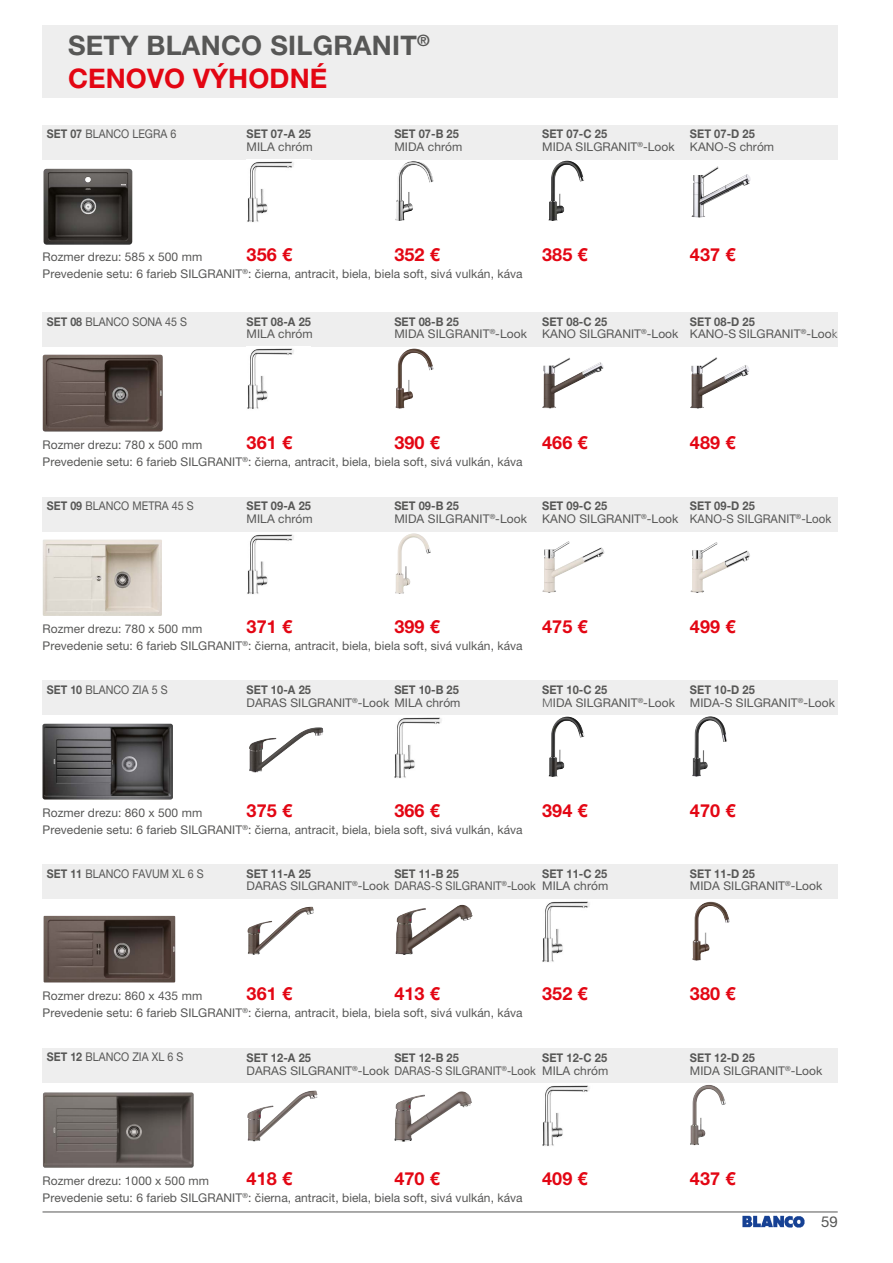
<style>
.page{position:relative;width:893px;height:1263px;background:#fff}
.page>*{position:absolute;margin:0;border:0;box-sizing:border-box;transform-origin:0 0}
.t1{font:700 27px/32.4px "Helvetica Neue LT Pro";letter-spacing:.01em;color:#575756}
.t2{font:700 18px "Helvetica Neue LT Pro";letter-spacing:.005em;color:#e30613}
.t3{font:15px "Helvetica Neue LT Pro";color:#575756}
.t4{font:12px/12.8px "Helvetica Neue LT Pro";letter-spacing:.005em;color:#575756}
.t5{font:12px "Helvetica Neue LT Pro";letter-spacing:.005em;color:#575756;scale:.89 1}
.t6{font:700 12px "Helvetica Neue LT Pro";letter-spacing:.005em;color:#575756;scale:.92 1}
.t7{font:12px/12.8px "Helvetica Neue LT Pro";letter-spacing:.005em;color:#575756;scale:.95 1}
.s1{color:#e30613}
.s2{font-weight:700}
.s3{font-family:"Frutiger LT Com";font-weight:300}
</style>
<div class="page">
<hr style="left:43px;top:1211px;width:795px;height:1px;background:#575756">
<img style="left:742px;top:1215px;width:63px;height:13px">
<div style="left:43px;top:312px;width:795px;height:34px;background:#eee"></div>
<img style="left:247px;top:348px;width:47px;height:61px">
<img style="left:396px;top:349px;width:38px;height:60px">
<div style="left:43px;top:681px;width:795px;height:34px;background:#eee"></div>
<img style="left:43px;top:724px;width:130px;height:75px">
<img style="left:249px;top:727px;width:74px;height:46px">
<img style="left:394px;top:717px;width:48px;height:61px">
<div style="left:43px;top:26px;width:795px;height:72px;background:#eee"></div>
<div style="left:43px;top:125px;width:795px;height:34px;background:#eee"></div>
<img style="left:44px;top:169px;width:88px;height:76px">
<img style="left:247px;top:161px;width:47px;height:61px">
<img style="left:396px;top:161px;width:38px;height:60px">
<img style="left:548px;top:161px;width:36px;height:60px">
<img style="left:692px;top:166px;width:59px;height:51px">
<div style="left:43px;top:497px;width:795px;height:34px;background:#eee"></div>
<img style="left:247px;top:534px;width:47px;height:60px">
<div style="left:43px;top:864px;width:795px;height:34px;background:#eee"></div>
<img style="left:44px;top:916px;width:131px;height:66px">
<img style="left:248px;top:907px;width:66px;height:48px">
<img style="left:395px;top:905px;width:78px;height:50px">
<img style="left:542px;top:901px;width:48px;height:61px">
<div style="left:43px;top:1049px;width:795px;height:34px;background:#eee"></div>
<img style="left:542px;top:1085px;width:48px;height:61px">
<img style="left:690px;top:357px;width:59px;height:51px">
<img style="left:542px;top:357px;width:62px;height:51px">
<img style="left:549px;top:717px;width:35px;height:60px">
<img style="left:692px;top:716px;width:35px;height:60px">
<img style="left:43px;top:1092px;width:151px;height:76px">
<img style="left:395px;top:533px;width:36px;height:61px">
<img style="left:543px;top:541px;width:61px;height:51px">
<img style="left:691px;top:542px;width:59px;height:51px">
<img style="left:247px;top:1090px;width:70px;height:51px">
<img style="left:394px;top:1091px;width:78px;height:50px">
<img style="left:690px;top:1085px;width:36px;height:60px">
<img style="left:692px;top:901px;width:38px;height:59px">
<img style="left:43px;top:539px;width:119px;height:77px">
<img style="left:43px;top:355px;width:120px;height:76px">
<h1 class="t1" style="left:68px;top:29px;width:363px">SETY BLANCO SILGRANIT<sup>®<br></sup><span class="s1">CENOVO VÝHODNÉ</span></h1>
<p class="t5" style="left:47px;top:127px;width:147px"><span class="s2">SET 07</span> BLANCO LEGRA 6</p>
<p class="t6" style="left:247px;top:126px;width:71px">SET 07-A 25</p>
<p class="t4" style="left:247px;top:140px;width:68px">MILA chróm</p>
<p class="t6" style="left:394px;top:126px;width:72px">SET 07-B 25</p>
<p class="t4" style="left:394px;top:140px;width:69px">MIDA chróm</p>
<p class="t4" style="left:542px;top:127px;width:134px"><span class="s2">SET 07-C 25<br></span>MIDA SILGRANIT<sup>®</sup>-Look</p>
<p class="t6" style="left:690px;top:126px;width:72px">SET 07-D 25</p>
<p class="t4" style="left:690px;top:140px;width:86px">KANO-S chróm</p>
<p class="t4" style="left:43px;top:250px;width:161px">Rozmer drezu: 585 x 500 mm</p>
<h2 class="t2" style="left:247px;top:243px;width:47px">356 €</h2>
<h2 class="t2" style="left:394px;top:243px;width:47px">352 €</h2>
<h2 class="t2" style="left:542px;top:243px;width:47px">385 €</h2>
<h2 class="t2" style="left:690px;top:243px;width:47px">437 €</h2>
<p class="t4" style="left:43px;top:267px;width:482px">Prevedenie setu: 6 farieb SILGRANIT<sup>®</sup>: čierna, antracit, biela, biela soft, sivá vulkán, káva</p>
<p class="t5" style="left:47px;top:314px;width:159px"><span class="s2">SET 08</span> BLANCO SONA 45 S</p>
<p class="t6" style="left:247px;top:314px;width:71px">SET 08-A 25</p>
<p class="t4" style="left:247px;top:328px;width:68px">MILA chróm</p>
<p class="t4" style="left:394px;top:315px;width:134px"><span class="s2">SET 08-B 25<br></span>MIDA SILGRANIT<sup>®</sup>-Look</p>
<p class="t4" style="left:542px;top:315px;width:138px"><span class="s2">SET 08-C 25<br></span>KANO SILGRANIT<sup>®</sup>-Look</p>
<p class="t4" style="left:690px;top:315px;width:149px"><span class="s2">SET 08-D 25<br></span>KANO-S SILGRANIT<sup>®</sup>-Loo<span class="s3">k</span></p>
<p class="t4" style="left:43px;top:438px;width:161px">Rozmer drezu: 780 x 500 mm</p>
<h2 class="t2" style="left:247px;top:431px;width:47px">361 €</h2>
<h2 class="t2" style="left:394px;top:431px;width:47px">390 €</h2>
<h2 class="t2" style="left:542px;top:431px;width:47px">466 €</h2>
<h2 class="t2" style="left:690px;top:431px;width:47px">489 €</h2>
<p class="t4" style="left:43px;top:455px;width:482px">Prevedenie setu: 6 farieb SILGRANIT<sup>®</sup>: čierna, antracit, biela, biela soft, sivá vulkán, káva</p>
<p class="t5" style="left:47px;top:499px;width:167px"><span class="s2">SET 09</span> BLANCO METRA 45 S</p>
<p class="t6" style="left:247px;top:498px;width:71px">SET 09-A 25</p>
<p class="t4" style="left:247px;top:512px;width:68px">MILA chróm</p>
<p class="t4" style="left:394px;top:499px;width:134px"><span class="s2">SET 09-B 25<br></span>MIDA SILGRANIT<sup>®</sup>-Look</p>
<p class="t4" style="left:542px;top:499px;width:138px"><span class="s2">SET 09-C 25<br></span>KANO SILGRANIT<sup>®</sup>-Look</p>
<p class="t7" style="left:690px;top:499px;width:150px"><span class="s2">SET 09-D 25<br></span>KANO-S SILGRANIT<sup>®</sup>-Look</p>
<p class="t4" style="left:43px;top:622px;width:161px">Rozmer drezu: 780 x 500 mm</p>
<h2 class="t2" style="left:247px;top:615px;width:47px">371 €</h2>
<h2 class="t2" style="left:394px;top:615px;width:47px">399 €</h2>
<h2 class="t2" style="left:542px;top:615px;width:47px">475 €</h2>
<h2 class="t2" style="left:690px;top:615px;width:47px">499 €</h2>
<p class="t4" style="left:43px;top:639px;width:482px">Prevedenie setu: 6 farieb SILGRANIT<sup>®</sup>: čierna, antracit, biela, biela soft, sivá vulkán, káva</p>
<p class="t5" style="left:47px;top:682px;width:137px"><span class="s2">SET 10</span> BLANCO ZIA 5 S</p>
<p class="t4" style="left:247px;top:683px;width:215px"><span class="s2">SET 10-A 25<br></span>DARAS SILGRANIT<sup>®</sup>-Look MILA chróm</p>
<p class="t6" style="left:394px;top:682px;width:72px">SET 10-B 25</p>
<p class="t4" style="left:542px;top:683px;width:134px"><span class="s2">SET 10-C 25<br></span><span class="s3">M</span>IDA SILGRANIT<sup>®</sup>-Look</p>
<p class="t4" style="left:690px;top:683px;width:147px"><span class="s2">SET 10-D 25<br></span>MIDA-S SILGRANIT<sup>®</sup>-Look</p>
<p class="t4" style="left:43px;top:806px;width:161px">Rozmer drezu: 860 x 500 mm</p>
<h2 class="t2" style="left:247px;top:799px;width:47px">375 €</h2>
<h2 class="t2" style="left:394px;top:799px;width:47px">366 €</h2>
<h2 class="t2" style="left:542px;top:799px;width:47px">394 €</h2>
<h2 class="t2" style="left:690px;top:799px;width:47px">470 €</h2>
<p class="t4" style="left:43px;top:823px;width:482px">Prevedenie setu: 6 farieb SILGRANIT<sup>®</sup>: čierna, antracit, biela, biela soft, sivá vulkán, káva</p>
<p class="t5" style="left:47px;top:866px;width:178px"><span class="s2">SET 11</span> BLANCO FAVUM XL 6 S</p>
<p class="t4" style="left:247px;top:867px;width:291px"><span class="s2">SET 11-A 25<br></span>DARAS SILGRANIT<sup>®</sup>-Look DARAS-S SILGRANIT<sup>®</sup>-Look</p>
<p class="t6" style="left:394px;top:866px;width:72px">SET 11-B 25</p>
<p class="t6" style="left:542px;top:866px;width:72px">SET 11-C 25</p>
<p class="t4" style="left:542px;top:879px;width:68px">MILA chróm</p>
<p class="t4" style="left:690px;top:867px;width:134px"><span class="s2">SET 11-D 25<br></span>MIDA SILGRANIT<sup>®</sup>-Look</p>
<p class="t4" style="left:43px;top:990px;width:161px">Rozmer drezu: 860 x 435 mm</p>
<h2 class="t2" style="left:247px;top:983px;width:47px">361 €</h2>
<h2 class="t2" style="left:394px;top:983px;width:47px">413 €</h2>
<h2 class="t2" style="left:542px;top:983px;width:47px">352 €</h2>
<h2 class="t2" style="left:690px;top:983px;width:47px">380 €</h2>
<p class="t4" style="left:43px;top:1007px;width:482px">Prevedenie setu: 6 farieb SILGRANIT<sup>®</sup>: čierna, antracit, biela, biela soft, sivá vulkán, káva</p>
<p class="t5" style="left:47px;top:1050px;width:155px"><span class="s2">SET 12</span> BLANCO ZIA XL 6 S</p>
<p class="t4" style="left:247px;top:1051px;width:291px"><span class="s2">SET 12-A 25<br></span>DARAS SILGRANIT<sup>®</sup>-Look DARAS-S SILGRANIT<sup>®</sup>-Look</p>
<p class="t6" style="left:394px;top:1050px;width:72px">SET 12-B 25</p>
<p class="t6" style="left:542px;top:1050px;width:72px">SET 12-C 25</p>
<p class="t4" style="left:542px;top:1064px;width:68px">MILA chróm</p>
<p class="t4" style="left:690px;top:1051px;width:134px"><span class="s2">SET 12-D 25<br></span>MIDA SILGRANIT<sup>®</sup>-Look</p>
<p class="t4" style="left:43px;top:1174px;width:168px">Rozmer drezu: 1000 x 500 mm</p>
<h2 class="t2" style="left:247px;top:1167px;width:47px">418 €</h2>
<h2 class="t2" style="left:394px;top:1167px;width:47px">470 €</h2>
<h2 class="t2" style="left:542px;top:1167px;width:47px">409 €</h2>
<h2 class="t2" style="left:690px;top:1167px;width:47px">437 €</h2>
<p class="t4" style="left:43px;top:1191px;width:482px">Prevedenie setu: 6 farieb SILGRANIT<sup>®</sup>: čierna, antracit, biela, biela soft, sivá vulkán, káva</p>
<p class="t3" style="left:821px;top:1212px;width:18px">59</p>
</div>
